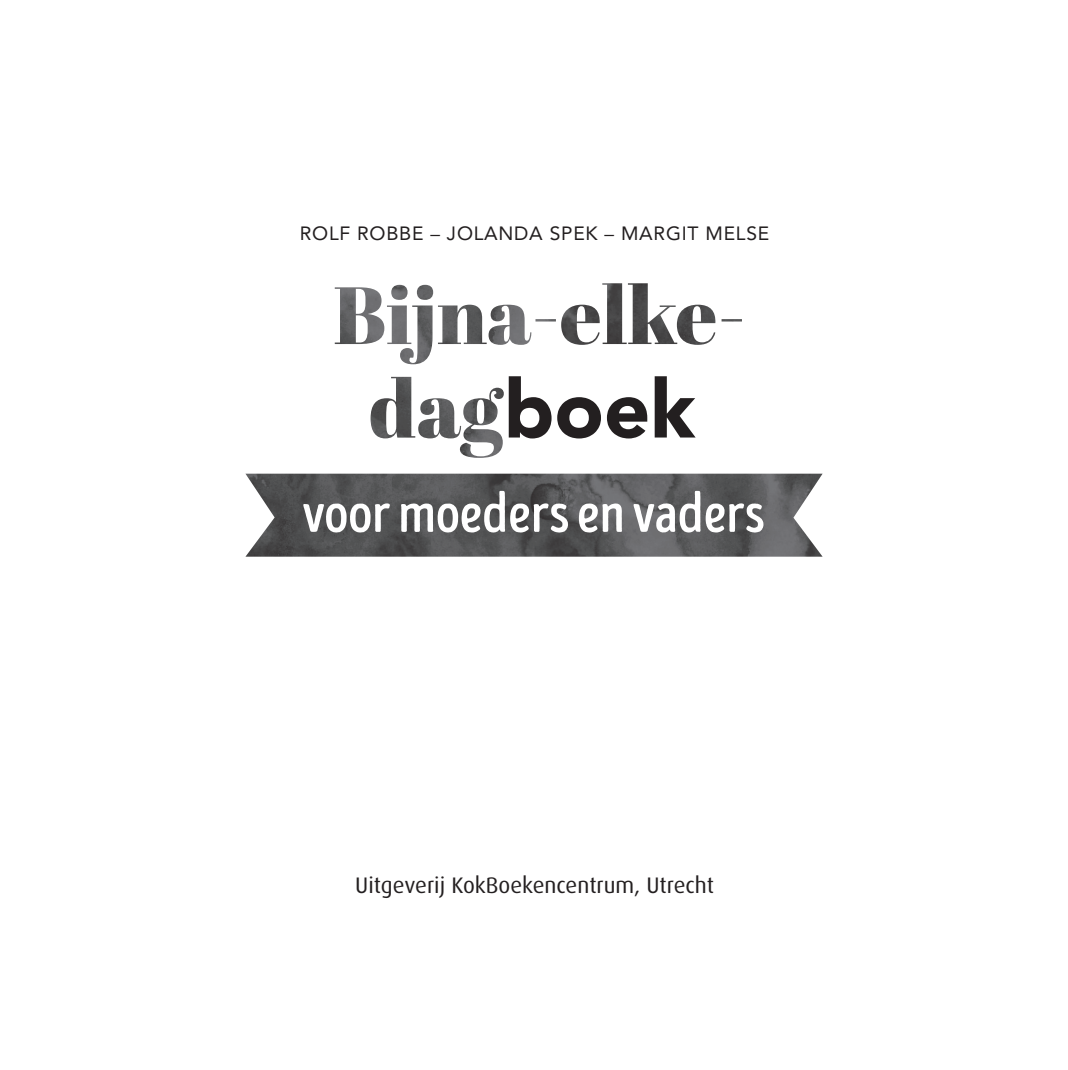
<style>
.page{position:relative;width:1068px;height:1070px;background:#fff}
.page>*{position:absolute;margin:0;border:0;box-sizing:border-box;transform-origin:0 0}
.t1{font:900 81px "Avenir";color:#231f20}
.t2{font:58.5px "Intro Head B Base";letter-spacing:-.01em;color:#fff}
.t3{font:22.5px "Dax Pro";color:#231f20}
.t4{font:19.25px "Avenir";letter-spacing:.04em;color:#231f20}
</style>
<div class="page">
<img style="left:335px;top:283px;width:407px;height:155px">
<img style="left:245px;top:474px;width:577px;height:83px">
<p class="t4" style="left:300px;top:218px;width:471px">ROLF ROBBE – JOLANDA SPEK – MARGIT MELSE</p>
<h1 class="t1" style="left:503px;top:340px;width:194px">boek</h1>
<h2 class="t2" style="left:302px;top:478px;width:464px">voor moeders en vaders</h2>
<p class="t3" style="left:355px;top:871px;width:360px">Uitgeverij KokBoekencentrum, Utrecht</p>
</div>
